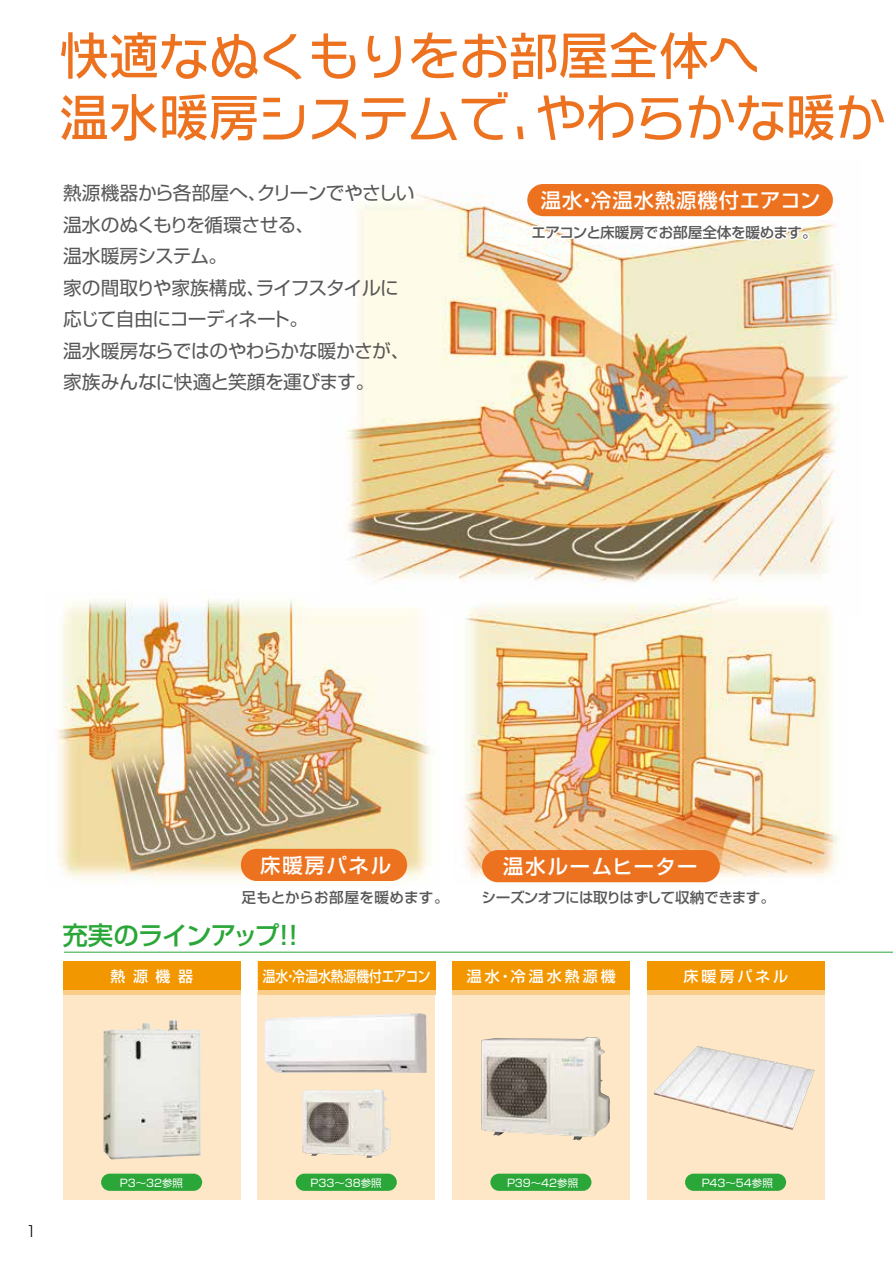
<style>
.page{position:relative;width:893px;height:1263px;background:#fff}
.page>*{position:absolute;margin:0;border:0;box-sizing:border-box;transform-origin:0 0}
.t1{font:500 25.5px "Shin Go Pro";letter-spacing:-.05em;color:#2aa738}
.t2{font:500 20.25px "Shin Go Pro";letter-spacing:.05em;color:#fff}
.t3{font:500 20.25px "Shin Go Pro";letter-spacing:.075em;color:#fff}
.t4{font:18.75px/31.5px "Shin Go Pro";letter-spacing:-.03em;color:#595757}
.t5{font:500 15px "Shin Go Pro";letter-spacing:.195em;color:#fff}
.t6{font:500 15px "Shin Go Pro";color:#fff;scale:.85 1}
.t7{font:300 15px "Shin Go Pr 6 N";color:#000}
.t8{font:500 14.7px "Shin Go Pro";letter-spacing:-.05em;color:#595757}
.t9{font:500 14.7px "Shin Go Pro";letter-spacing:-.025em;color:#595757}
.t10{font:500 14.7px "Shin Go Pro";letter-spacing:.02em;color:#595757}
.t11{font:10.5px "Shin Go Pro";color:#fff}
</style>
<div class="page">
<img style="left:346px;top:184px;width:502px;height:403px">
<img style="left:57px;top:590px;width:376px;height:293px">
<div style="left:241px;top:849px;width:166px;height:32px;background:#ed721f;border-radius:16px"></div>
<svg style="left:61px;top:32px;width:824px;height:109px"></svg>
<hr style="left:64px;top:952px;width:829px;height:1px;background:#2aa738">
<img style="left:464px;top:598px;width:375px;height:285px">
<div style="left:482px;top:850px;width:238px;height:32px;background:#ed721f;border-radius:16px"></div>
<div style="left:63px;top:961px;width:177px;height:238px;background:#fde7c6"></div>
<div style="left:257px;top:961px;width:178px;height:238px;background:#fde7c6"></div>
<div style="left:452px;top:961px;width:178px;height:238px;background:#fde7c6"></div>
<div style="left:647px;top:961px;width:177px;height:238px;background:#fde7c6"></div>
<div style="left:296px;top:1174px;width:101px;height:17px;background:#2aa738;border-radius:9px"></div>
<div style="left:490px;top:1174px;width:101px;height:17px;background:#2aa738;border-radius:9px"></div>
<div style="left:685px;top:1174px;width:101px;height:17px;background:#2aa738;border-radius:9px"></div>
<div style="left:63px;top:961px;width:177px;height:30px;background:#f39700"></div>
<hr style="left:63px;top:991px;width:177px;height:4px;background:#facd89">
<div style="left:258px;top:961px;width:177px;height:30px;background:#f39700"></div>
<hr style="left:258px;top:991px;width:177px;height:4px;background:#facd89">
<div style="left:453px;top:961px;width:177px;height:30px;background:#f39700"></div>
<hr style="left:453px;top:991px;width:177px;height:4px;background:#facd89">
<div style="left:647px;top:961px;width:177px;height:30px;background:#f39700"></div>
<hr style="left:647px;top:991px;width:177px;height:4px;background:#facd89">
<img style="left:103px;top:1020px;width:98px;height:139px">
<img style="left:481px;top:1037px;width:129px;height:103px">
<img style="left:654px;top:1046px;width:160px;height:84px">
<div style="left:101px;top:1174px;width:101px;height:17px;background:#2aa738;border-radius:9px"></div>
<div style="left:527px;top:184px;width:306px;height:32px;background:#ed721f;border-radius:16px"></div>
<svg style="left:485px;top:212px;width:326px;height:55px"></svg>
<img style="left:265px;top:1013px;width:162px;height:60px">
<img style="left:303px;top:1089px;width:87px;height:69px">
<p class="t4" style="left:63px;top:175px;width:353px">熱源機器から各部屋へ、クリーンでやさしい温水のぬくもりを循環させる、<br>温水暖房システム。<br>家の間取りや家族構成、ライフスタイルに応じて自由にコーディネート。<br>温水暖房ならではのやわらかな暖かさが、家族みんなに快適と笑顔を運びます。</p>
<p class="t2" style="left:541px;top:184px;width:281px">温水・冷温水熱源機付エアコン</p>
<p class="t9" style="left:531px;top:220px;width:287px">エアコンと床暖房でお部屋全体を暖めます。</p>
<p class="t2" style="left:260px;top:848px;width:132px">床暖房パネル</p>
<p class="t10" style="left:241px;top:885px;width:209px">足もとからお部屋を暖めます。</p>
<h1 class="t1" style="left:62px;top:914px;width:245px">充実のラインアップ！！</h1>
<p class="t3" style="left:503px;top:850px;width:196px">温水ルームヒーター</p>
<p class="t8" style="left:482px;top:885px;width:295px">シーズンオフには取りはずして収納できます。</p>
<p class="t5" style="left:111px;top:964px;width:84px">熱源機器</p>
<p class="t6" style="left:263px;top:964px;width:199px">温水・冷温水熱源機付エアコン</p>
<p class="t5" style="left:467px;top:964px;width:151px">温水・冷温水熱源機</p>
<p class="t5" style="left:684px;top:964px;width:106px">床暖房パネル</p>
<p class="t7" style="left:26px;top:1219px;width:13px">1</p>
<p class="t11" style="left:120px;top:1174px;width:65px">P3～32参照</p>
<p class="t11" style="left:311px;top:1174px;width:73px">P33～38参照</p>
<p class="t11" style="left:507px;top:1174px;width:73px">P39～42参照</p>
<p class="t11" style="left:702px;top:1174px;width:73px">P43～54参照</p>
</div>
